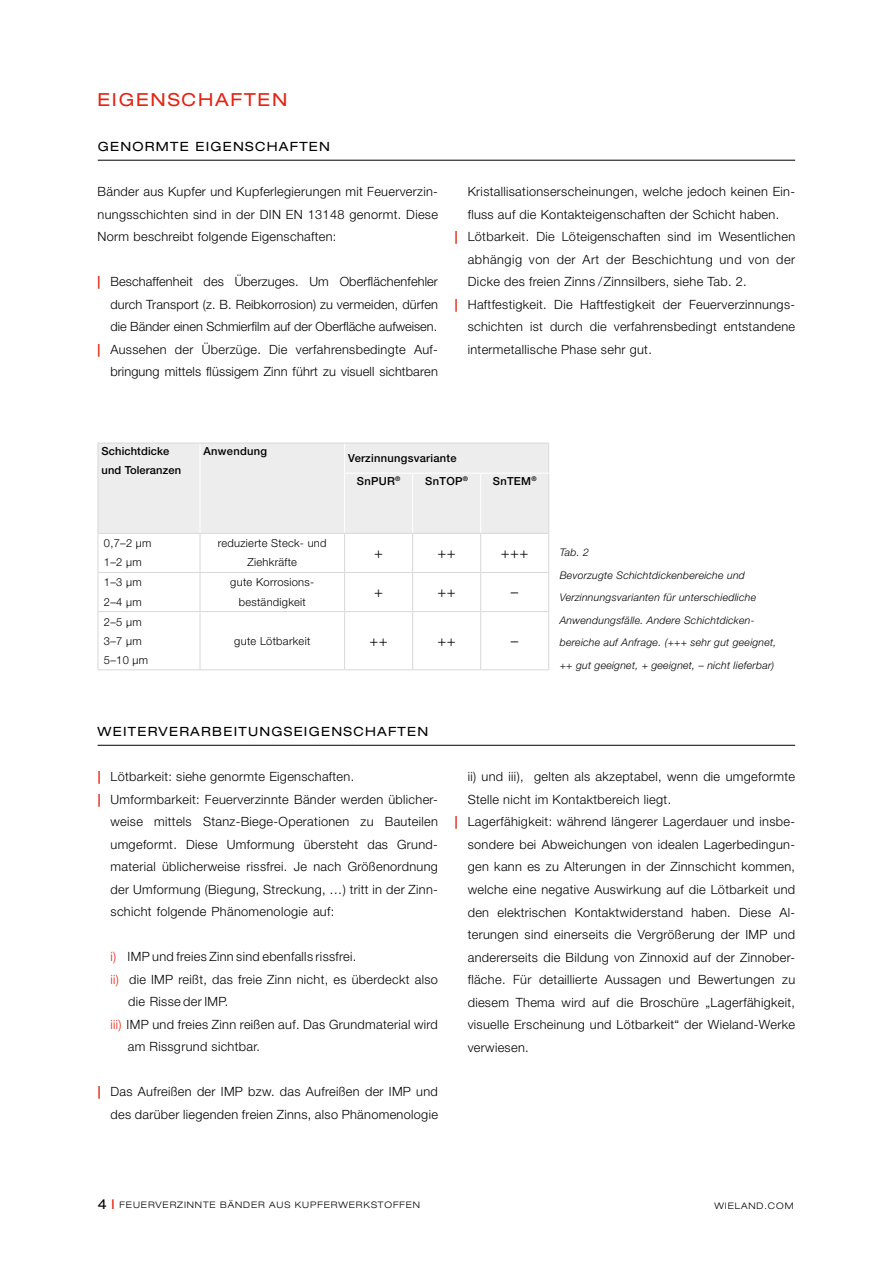
<style>
.page{position:relative;width:893px;height:1263px;background:#fff}
.page>*{position:absolute;margin:0;border:0;box-sizing:border-box;transform-origin:0 0}
.t1{font:expanded 18px "Helvetica Neue LT Pro";letter-spacing:.1em;color:#e42313}
.t2{font:300 14.85px "Helvetica Neue LT Pro";color:#000}
.t3{font:300 12.75px/22.5px "Helvetica Neue LT Pro";letter-spacing:.025em;color:#000;text-align:right}
.t4{font:expanded 12.75px "Helvetica Neue LT Pro";letter-spacing:.1em;color:#000}
.t5{font:300 11.1px/19px "Helvetica Neue LT Pro";letter-spacing:.025em;color:#000}
.t6{font:500 11.1px/19px "Helvetica Neue LT Pro";letter-spacing:.025em;color:#000}
.t7{font:italic 300 10.5px/22.5px "Helvetica Neue LT Pro";letter-spacing:.025em;color:#000}
.t8{font:300 expanded 9px "Helvetica Neue LT Pro";letter-spacing:.1em;color:#000}
.s1{font-weight:700;color:#e42313}
.s2{color:#e42313}
.s3{font-weight:400;font-size:13.5px}
.s4{font-weight:400;font-size:13.5px;color:#e42313}
</style>
<div class="page">
<hr style="left:98px;top:745px;width:697px;height:1px;background:#000">
<hr style="left:97px;top:533px;width:1px;height:39px;background:#dadada">
<hr style="left:199px;top:534px;width:2px;height:38px;background:#dadada">
<hr style="left:344px;top:534px;width:1px;height:38px;background:#dadada">
<hr style="left:412px;top:534px;width:1px;height:38px;background:#dadada">
<hr style="left:480px;top:534px;width:1px;height:38px;background:#dadada">
<hr style="left:548px;top:534px;width:1px;height:38px;background:#dadada">
<hr style="left:97px;top:572px;width:103px;height:1px;background:#dadada">
<hr style="left:97px;top:573px;width:1px;height:38px;background:#dadada">
<hr style="left:200px;top:572px;width:145px;height:1px;background:#dadada">
<hr style="left:199px;top:573px;width:2px;height:38px;background:#dadada">
<hr style="left:345px;top:572px;width:68px;height:1px;background:#dadada">
<hr style="left:344px;top:573px;width:1px;height:38px;background:#dadada">
<hr style="left:413px;top:572px;width:68px;height:1px;background:#dadada">
<hr style="left:412px;top:573px;width:1px;height:38px;background:#dadada">
<hr style="left:481px;top:572px;width:68px;height:1px;background:#dadada">
<hr style="left:480px;top:573px;width:1px;height:38px;background:#dadada">
<hr style="left:548px;top:573px;width:1px;height:38px;background:#dadada">
<hr style="left:97px;top:611px;width:103px;height:1px;background:#dadada">
<hr style="left:97px;top:612px;width:1px;height:57px;background:#dadada">
<hr style="left:200px;top:611px;width:145px;height:1px;background:#dadada">
<hr style="left:199px;top:612px;width:2px;height:57px;background:#dadada">
<hr style="left:345px;top:611px;width:68px;height:1px;background:#dadada">
<hr style="left:344px;top:612px;width:1px;height:57px;background:#dadada">
<hr style="left:413px;top:611px;width:68px;height:1px;background:#dadada">
<hr style="left:412px;top:612px;width:1px;height:57px;background:#dadada">
<hr style="left:481px;top:611px;width:68px;height:1px;background:#dadada">
<hr style="left:480px;top:612px;width:1px;height:57px;background:#dadada">
<hr style="left:548px;top:612px;width:1px;height:57px;background:#dadada">
<hr style="left:97px;top:669px;width:103px;height:1px;background:#dadada">
<hr style="left:200px;top:669px;width:145px;height:1px;background:#dadada">
<hr style="left:345px;top:669px;width:68px;height:1px;background:#dadada">
<hr style="left:413px;top:669px;width:68px;height:1px;background:#dadada">
<hr style="left:481px;top:669px;width:68px;height:1px;background:#dadada">
<hr style="left:97px;top:442px;width:103px;height:2px;background:#dadada">
<hr style="left:200px;top:442px;width:145px;height:2px;background:#dadada">
<hr style="left:345px;top:442px;width:68px;height:2px;background:#dadada">
<hr style="left:413px;top:442px;width:68px;height:2px;background:#dadada">
<hr style="left:481px;top:442px;width:68px;height:2px;background:#dadada">
<hr style="left:344px;top:533px;width:69px;height:1px;background:#dadada">
<hr style="left:413px;top:533px;width:68px;height:1px;background:#dadada">
<hr style="left:481px;top:533px;width:68px;height:1px;background:#dadada">
<hr style="left:98px;top:533px;width:102px;height:1px;background:#dadada">
<hr style="left:200px;top:533px;width:144px;height:1px;background:#dadada">
<div style="left:97px;top:443px;width:452px;height:90px;background:#ededed"></div>
<hr style="left:98px;top:160px;width:697px;height:1px;background:#000">
<h1 class="t1" style="left:97px;top:90px;width:191px">EIGENSCHAFTEN</h1>
<p class="t4" style="left:98px;top:139px;width:234px">GENORMTE EIGENSCHAFTEN</p>
<p class="t3" style="left:98px;top:180px;width:342px;text-align:justify">Bänder aus Kupfer und Kupferlegierungen mit Feuerverzin&shy;nungsschichten sind in der DIN EN 13148 genormt. Diese Norm beschreibt folgende Eigenschaften:</p>
<p class="t3" style="left:98px;top:270px;width:342px"><span class="s1">|</span> Beschaffenheit des Überzuges. Um Oberflächenfehler durch Transport (z. B. Reibkorrosion) zu vermeiden, dürfen die Bänder einen Schmierfilm auf der Oberfläche aufweisen.<br><span class="s1">|</span> Aussehen der Überzüge. Die verfahrensbedingte Auf&shy;bringung mittels flüssigem Zinn führt zu visuell sichtbaren</p>
<p class="t3" style="left:468px;top:180px;width:329px">Kristallisationserscheinungen, welche jedoch keinen Ein-</p>
<p class="t3" style="left:468px;top:203px;width:313px">fluss auf die Kontakteigenschaften der Schicht haben.</p>
<p class="t3" style="left:455px;top:225px;width:342px"><span class="s1">|</span> Lötbarkeit. Die Löteigenschaften sind im Wesentlichen</p>
<p class="t3" style="left:468px;top:248px;width:329px">abhängig von der Art der Beschichtung und von der</p>
<p class="t3" style="left:468px;top:270px;width:281px">Dicke des freien Zinns /Zinnsilbers, siehe Tab. 2.</p>
<p class="t3" style="left:455px;top:293px;width:342px"><span class="s1">|</span> Haftfestigkeit. Die Haftfestigkeit der Feuerverzinnungs-</p>
<p class="t3" style="left:468px;top:315px;width:329px">schichten ist durch die verfahrensbedingt entstandene</p>
<p class="t3" style="left:468px;top:338px;width:186px">intermetallische Phase sehr gut.</p>
<p class="t6" style="left:102px;top:441px;width:81px">Schichtdicke und Toleranzen</p>
<p class="t6" style="left:204px;top:441px;width:65px">Anwendung</p>
<p class="t6" style="left:357px;top:447px;width:101px;line-height:22.6px;text-indent:-9px">Verzinnungsvariante<br>SnPUR<sup>®</sup></p>
<p class="t6" style="left:425px;top:471px;width:44px">SnTOP<sup>®</sup></p>
<p class="t6" style="left:493px;top:471px;width:45px">SnTEM<sup>®</sup></p>
<p class="t5" style="left:104px;top:534px;width:49px">0,7–2 µm<br>1–2 µm</p>
<p class="t5" style="left:218px;top:534px;width:110px;text-align:center">reduzierte Steck- und<br>Ziehkräfte</p>
<p class="t2" style="left:374px;top:544px;width:10px">+</p>
<p class="t2" style="left:438px;top:544px;width:20px">++</p>
<p class="t2" style="left:501px;top:544px;width:29px">+++</p>
<p class="t5" style="left:104px;top:573px;width:39px">1–3 µm<br>2–4 µm</p>
<p class="t5" style="left:230px;top:573px;width:85px;text-align:center">gute Korrosions&shy;beständigkeit</p>
<p class="t2" style="left:374px;top:583px;width:10px">+</p>
<p class="t2" style="left:438px;top:583px;width:20px">++</p>
<p class="t2" style="left:511px;top:583px;width:9px">–</p>
<p class="t5" style="left:104px;top:612px;width:46px">2–5 µm<br>3–7 µm<br>5–10 µm</p>
<p class="t5" style="left:234px;top:631px;width:78px">gute Lötbarkeit</p>
<p class="t2" style="left:369px;top:632px;width:20px">++</p>
<p class="t2" style="left:438px;top:632px;width:20px">++</p>
<p class="t2" style="left:511px;top:632px;width:9px">–</p>
<p class="t4" style="left:98px;top:724px;width:332px">WEITERVERARBEITUNGSEIGENSCHAFTEN</p>
<p class="t7" style="left:560px;top:541px;width:218px">Tab. 2<br>Bevorzugte Schichtdickenbereiche und Verzinnungsvarianten für unterschiedliche Anwendungsfälle. Andere Schichtdicken&shy;bereiche auf Anfrage. (+++ sehr gut geeignet, ++ gut geeignet, + geeignet, – nicht lieferbar)</p>
<p class="t3" style="left:98px;top:765px;width:258px"><span class="s1">|</span> Lötbarkeit: siehe genormte Eigenschaften.</p>
<p class="t3" style="left:98px;top:788px;width:342px"><span class="s1">|</span> Umformbarkeit: Feuerverzinnte Bänder werden üblicher-</p>
<p class="t3" style="left:111px;top:810px;width:329px">weise mittels Stanz-Biege-Operationen zu Bauteilen</p>
<p class="t3" style="left:111px;top:833px;width:329px">umgeformt. Diese Umformung übersteht das Grund-</p>
<p class="t3" style="left:111px;top:855px;width:329px">material üblicherweise rissfrei. Je nach Größenordnung</p>
<p class="t3" style="left:111px;top:878px;width:329px">der Umformung (Biegung, Streckung, …) tritt in der Zinn-</p>
<p class="t3" style="left:111px;top:900px;width:225px">schicht folgende Phänomenologie auf:</p>
<p class="t3" style="left:111px;top:945px;width:247px"><span class="s2">i)</span> IMP und freies Zinn sind ebenfalls rissfrei.</p>
<p class="t3" style="left:111px;top:968px;width:329px"><span class="s2">ii)</span> die IMP reißt, das freie Zinn nicht, es überdeckt also</p>
<p class="t3" style="left:128px;top:990px;width:102px">die Risse der IMP.</p>
<p class="t3" style="left:111px;top:1013px;width:329px"><span class="s2">iii)</span> IMP und freies Zinn reißen auf. Das Grundmaterial wird</p>
<p class="t3" style="left:128px;top:1035px;width:134px">am Rissgrund sichtbar.</p>
<p class="t3" style="left:98px;top:1080px;width:342px"><span class="s1">|</span> Das Aufreißen der IMP bzw. das Aufreißen der IMP und des darüber liegenden freien Zinns, also Phänomenologie</p>
<p class="t3" style="left:468px;top:765px;width:329px">ii) und iii), gelten als akzeptabel, wenn die umgeformte</p>
<p class="t3" style="left:468px;top:788px;width:205px">Stelle nicht im Kontaktbereich liegt.</p>
<p class="t3" style="left:455px;top:810px;width:342px"><span class="s1">|</span> Lagerfähigkeit: während längerer Lagerdauer und insbe-</p>
<p class="t3" style="left:468px;top:833px;width:329px">sondere bei Abweichungen von idealen Lagerbedingun-</p>
<p class="t3" style="left:468px;top:855px;width:329px">gen kann es zu Alterungen in der Zinnschicht kommen,</p>
<p class="t3" style="left:468px;top:878px;width:329px">welche eine negative Auswirkung auf die Lötbarkeit und</p>
<p class="t3" style="left:468px;top:900px;width:329px">den elektrischen Kontaktwiderstand haben. Diese Al-</p>
<p class="t3" style="left:468px;top:923px;width:329px">terungen sind einerseits die Vergrößerung der IMP und</p>
<p class="t3" style="left:468px;top:945px;width:329px">andererseits die Bildung von Zinnoxid auf der Zinnober-</p>
<p class="t3" style="left:468px;top:968px;width:329px">fläche. Für detaillierte Aussagen und Bewertungen zu</p>
<p class="t3" style="left:468px;top:990px;width:329px">diesem Thema wird auf die Broschüre „Lagerfähigkeit,</p>
<p class="t3" style="left:468px;top:1013px;width:329px">visuelle Erscheinung und Lötbarkeit“ der Wieland-Werke</p>
<p class="t3" style="left:468px;top:1035px;width:62px">verwiesen.</p>
<p class="t8" style="left:98px;top:1199px;width:324px"><span class="s3">4</span> <span class="s4">I</span> FEUERVERZINNTE BÄNDER AUS KUPFERWERKSTOFFEN</p>
<p class="t8" style="left:715px;top:1200px;width:81px">WIELAND.COM</p>
</div>
